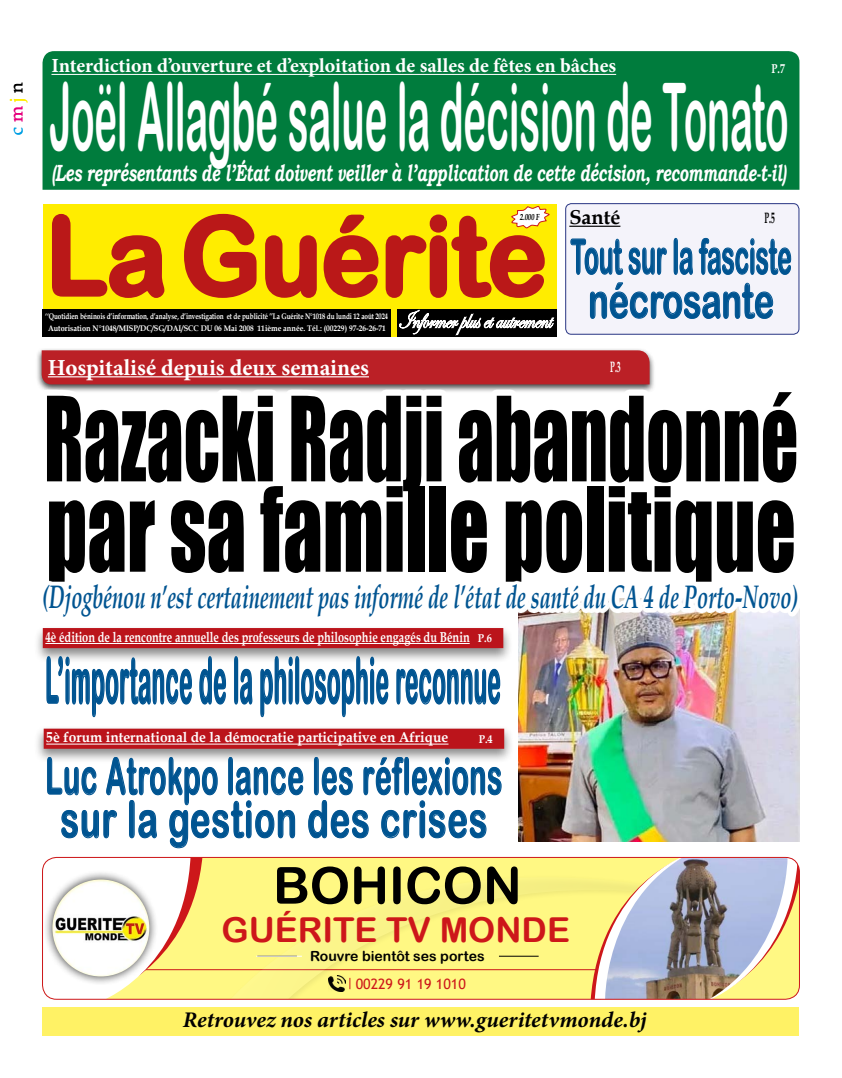
<style>
.page{position:relative;width:842px;height:1078px;background:#fff}
.page>*{position:absolute;margin:0;border:0;box-sizing:border-box;transform-origin:0 0}
.t1{font:108.2px/90.3px "Impact";color:#000;scale:.68 1}
.t2{font:108px "Arial Rounded MT Bold";color:#ba1818;scale:.93 1}
.t3{font:93.3px "Arial Rounded MT Bold";color:#fff;scale:.41 1}
.t4{font:63.6px "Arial Rounded MT Bold";letter-spacing:.03em;color:#005491;scale:.34 1}
.t5{font:51px "Arial Rounded MT Bold";color:#000}
.t6{font:50.3px/43px "Arial Rounded MT Bold";letter-spacing:.03em;color:#005491;scale:.55 1}
.t7{font:48.4px/44px "Arial Rounded MT Bold";color:#005491;text-align:center;scale:.5 1}
.t8{font:34.3px "Arial Rounded MT Bold";color:#cd171a}
.t9{font:italic 700 32.5px "Book Antiqua";color:#005491;scale:.61 1}
.t10{font:italic 700 23.4px "Bookman Old Style";letter-spacing:-.01em;color:#fff;scale:.65 1}
.t11{font:700 23px "Minion Pro";color:#fff}
.t12{font:italic 700 22.4px "Minion Pro";letter-spacing:.005em;color:#000}
.t13{font:700 20px "Minion Pro";color:#fff}
.t14{font:700 20px "Book Antiqua";color:#000}
.t15{font:18px "Book Antiqua";color:#009fe3}
.t16{font:700 15px "Book Antiqua";color:#fff;scale:.51 1}
.t17{font:700 15px "Book Antiqua";color:#000;scale:.51 1}
.t18{font:700 14.3px "Book Antiqua";color:#fff;scale:.77 1}
.t19{font:700 14.3px "Book Antiqua";color:#fff;scale:.96 1}
.t20{font:14.3px "Trebuchet MS";color:#cd171a}
.t21{font:14px "Arial Rounded MT Bold";color:#000}
.t22{font:700 12.7px "Book Antiqua";color:#fff;scale:.77 1}
.t23{font:700 11.2px "Book Antiqua";color:#fff;scale:.92 1}
.t24{font:700 8.7px "Book Antiqua";color:#000;scale:.73 1}
.t25{font:700 8.3px "Minion Pro";color:#fff;scale:.78 1}
.t26{font:700 8.1px "Book Antiqua";letter-spacing:-.01em;color:#fff;scale:.79 1}
.t27{font:700 8.1px "Book Antiqua";letter-spacing:-.01em;color:#fff;scale:.91 1}
.s1{color:#e6007d}
.s2{color:#ffed00}
.s3{color:#000}
</style>
<div class="page">
<img style="left:519px;top:621px;width:280px;height:220px">
<div style="left:43px;top:51px;width:756px;height:139px;background:#007c3d"></div>
<div style="left:43px;top:204px;width:514px;height:132px;background:#ffed00"></div>
<div style="left:43px;top:309px;width:348px;height:27px;background:#000"></div>
<div style="left:397px;top:309px;width:160px;height:27px;background:#000"></div>
<svg style="left:399px;top:310px;width:155px;height:27px"></svg>
<svg style="left:52px;top:213px;width:113px;height:85px"></svg>
<div style="left:43px;top:1006px;width:756px;height:29px;background:#fff265"></div>
<div style="left:34px;top:624px;width:479px;height:39px;background:#000;opacity:.47"></div>
<div style="left:43px;top:628px;width:460px;height:20px;background:#bb141b"></div>
<div style="left:34px;top:725px;width:479px;height:38px;background:#000;opacity:.47"></div>
<div style="left:44px;top:728px;width:460px;height:20px;background:#bb141b"></div>
<hr style="left:45px;top:643px;width:425px;height:1px;background:#fff">
<hr style="left:46px;top:743px;width:402px;height:1px;background:#fff">
<div style="left:36px;top:347px;width:620px;height:46px;background:#000;opacity:.75"></div>
<div style="left:42px;top:350px;width:608px;height:34px;background:#bb2026"></div>
<hr style="left:48px;top:376px;width:321px;height:1px;background:#fff">
<div style="left:566px;top:203px;width:233px;height:131px;background:#f4f3fa;border-radius:6px"></div>
<div style="left:565px;top:203px;width:234px;height:131px;border:1px solid #283583;border-radius:6px"></div>
<hr style="left:569px;top:226px;width:51px;height:1px;background:#000">
<svg style="left:570px;top:238px;width:97px;height:37px"></svg>
<svg style="left:673px;top:237px;width:119px;height:38px"></svg>
<svg style="left:590px;top:282px;width:184px;height:37px"></svg>
<hr style="left:51px;top:74px;width:565px;height:1px;background:#fff">
<svg style="left:46px;top:655px;width:147px;height:62px"></svg>
<svg style="left:199px;top:655px;width:28px;height:50px"></svg>
<svg style="left:233px;top:655px;width:20px;height:50px"></svg>
<svg style="left:260px;top:655px;width:129px;height:62px"></svg>
<svg style="left:396px;top:668px;width:105px;height:37px"></svg>
<svg style="left:46px;top:756px;width:456px;height:92px"></svg>
<svg style="left:184px;top:205px;width:366px;height:93px"></svg>
<div style="left:41px;top:386px;width:761px;height:201px;background:#fff"></div>
<svg style="left:203px;top:859px;width:388px;height:138px;background:#fdf583"></svg>
<svg style="left:43px;top:857px;width:160px;height:142px"></svg>
<div style="left:43px;top:870px;width:116px;height:115px;background:#000;opacity:.75"></div>
<img style="left:52px;top:879px;width:97px;height:97px;border-radius:48px">
<img style="left:689px;top:859px;width:14px;height:138px">
<svg style="left:591px;top:859px;width:98px;height:138px;background:#bebbaa"></svg>
<svg style="left:703px;top:857px;width:96px;height:142px;background:#c0beb4"></svg>
<hr style="left:499px;top:955px;width:40px;height:1px;background:#000">
<hr style="left:256px;top:955px;width:46px;height:1px;background:#fff">
<img style="left:329px;top:974px;width:17px;height:17px">
<div style="left:42px;top:857px;width:757px;height:142px;border:1px solid #cd171a;border-radius:14px"></div>
<h3 class="t15" style="left:4px;top:134px;width:54px;rotate:-90deg">c <span class="s1">m</span> <span class="s2">j</span><span class="s3">n</span></h3>
<h3 class="t13" style="left:51px;top:52px;width:566px">Interdiction d’ouverture et d’exploitation de salles de fêtes en bâches</h3>
<h3 class="t3" style="left:49px;top:62px;width:1804px">Joël Allagbé salue la décision de Tonato</h3>
<h3 class="t22" style="left:772px;top:60px;width:19px">P.7</h3>
<h3 class="t10" style="left:52px;top:156px;width:1131px">(Les représentants de l’État doivent veiller à l’application de cette décision, recommande-t-il)</h3>
<p class="t24" style="left:520px;top:211px;width:28px;rotate:-1deg">2.000 F</p>
<h2 class="t2" style="left:46px;top:192px;width:540px">LaGuérite</h2>
<p class="t25" style="left:285px;top:310px;width:135px">N° 467 du vendredi 30 Septembre 2022</p>
<p class="t27" style="left:48px;top:322px;width:373px">Autorisation N°1048/MISP/DC/SG/DAI/SCC DU 06 Mai 2008 11ième année. Tél.: (00229) 97-26-26-71</p>
<p class="t26" style="left:45px;top:311px;width:435px">‘‘Quotidien béninois d’information, d’analyse, d’investigation et de publicité ’’La Guérite N°1018 du lundi 12 août 2024</p>
<h3 class="t14" style="left:569px;top:203px;width:53px">Santé</h3>
<h3 class="t7" style="left:571px;top:234px;width:444px">Tout sur la fasciste nécrosante</h3>
<h3 class="t17" style="left:764px;top:208px;width:22px">P.5</h3>
<h3 class="t11" style="left:48px;top:351px;width:323px">Hospitalisé depuis deux semaines</h3>
<h3 class="t16" style="left:610px;top:356px;width:22px">P.3</h3>
<h1 class="t1" style="left:44px;top:391px;width:1111px">Razacki Radji abandonné par sa famille politique</h1>
<h3 class="t9" style="left:43px;top:574px;width:1240px">(Djogbénou n’est certainement pas informé de l’état de santé du CA 4 de Porto-Novo)</h3>
<h3 class="t18" style="left:45px;top:627px;width:553px">4è édition de la rencontre annuelle des professeurs de philosophie engagés du Bénin</h3>
<h3 class="t23" style="left:478px;top:630px;width:17px">P.6</h3>
<h3 class="t4" style="left:45px;top:642px;width:1340px">L’importance de la philosophie reconnue</h3>
<h3 class="t19" style="left:46px;top:727px;width:420px">5è forum international de la démocratie participative en Afrique</h3>
<h3 class="t23" style="left:479px;top:731px;width:17px">P.4</h3>
<h3 class="t6" style="left:46px;top:754px;width:832px">Luc Atrokpo lance les réflexions sur la gestion des crises</h3>
<h3 class="t5" style="left:273px;top:855px;width:250px">Bohicon</h3>
<h3 class="t8" style="left:221px;top:909px;width:350px">Guérite tV Monde</h3>
<h3 class="t21" style="left:310px;top:947px;width:176px">rouvre bientôt ses portes</h3>
<h3 class="t20" style="left:356px;top:974px;width:112px">00229 91 19 1010</h3>
<h3 class="t12" style="left:183px;top:1003px;width:465px">Retrouvez nos articles sur www.gueritetvmonde.bj</h3>
</div>
